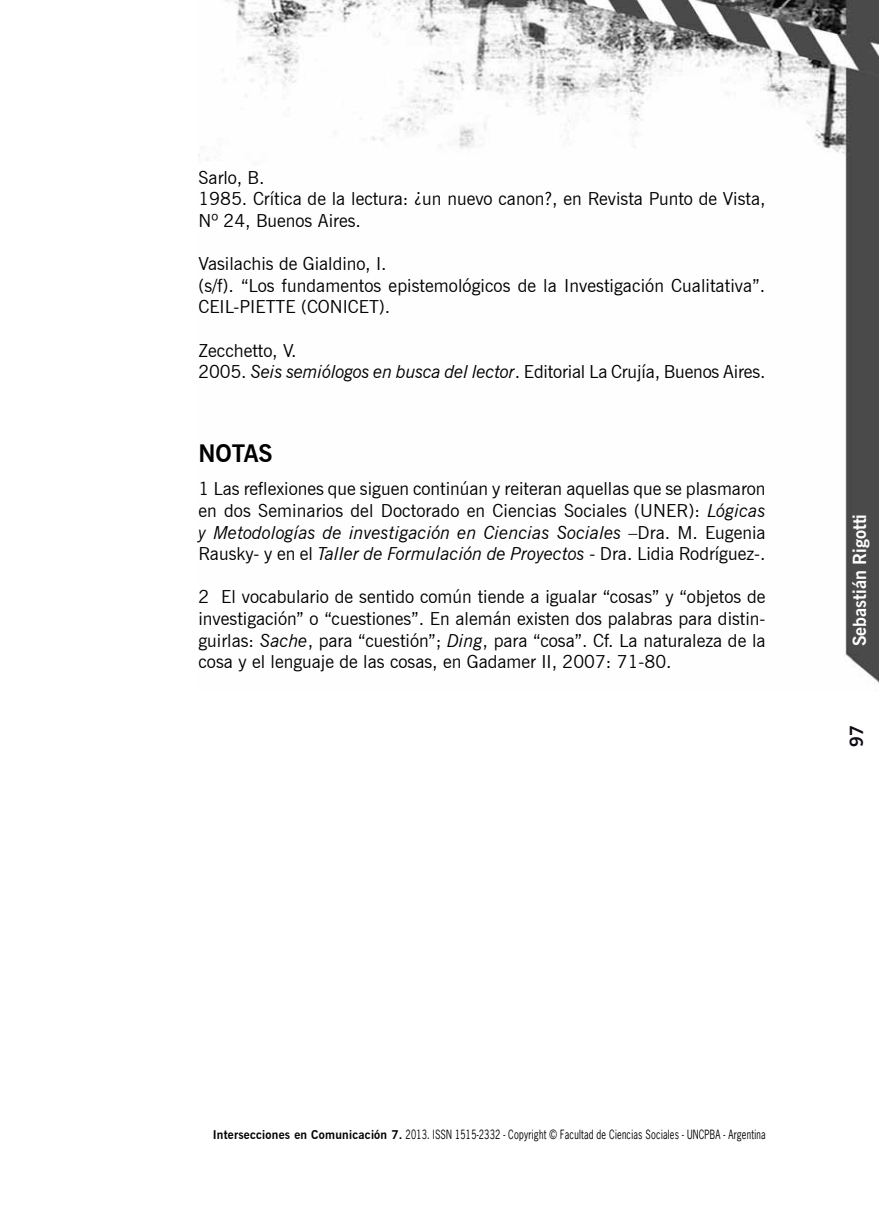
<style>
.page{position:relative;width:879px;height:1219px;background:#fff}
.page>*{position:absolute;margin:0;border:0;box-sizing:border-box;transform-origin:0 0}
.t1{font:700 24px "News Gothic BT";color:#000}
.t2{font:18px/21.6px "News Gothic BT";color:#000}
.t3{font:700 18px "News Gothic BT";color:#fff}
.t4{font:700 18px "News Gothic BT";color:#120b15}
.t5{font:12px "News Gothic Cn";letter-spacing:.02em;color:#000}
.s1{font-style:italic}
.s2{font-family:"News Gothic BT";font-weight:700}
</style>
<div class="page">
<img style="left:198px;top:0;width:681px;height:684px">
<p class="t2" style="left:198px;top:166px;width:568px">Sarlo, B.<br>1985. Crítica de la lectura: ¿un nuevo canon?, en Revista Punto de Vista,<br>Nº 24, Buenos Aires.</p>
<p class="t2" style="left:198px;top:253px;width:568px">Vasilachis de Gialdino, I.<br>(s/f). “Los fundamentos epistemológicos de la Investigación Cualitativa”.<br>CEIL-PIETTE (CONICET).</p>
<p class="t2" style="left:198px;top:339px;width:568px">Zecchetto, V.<br>2005. <span class="s1">Seis semiólogos en busca del lector</span>. Editorial La Crujía, Buenos Aires.</p>
<h1 class="t1" style="left:198px;top:439px;width:76px">NOTAS</h1>
<p class="t2" style="left:198px;top:478px;width:569px;text-align:justify">1 Las reflexiones que siguen continúan y reiteran aquellas que se plasmaron en dos Seminarios del Doctorado en Ciencias Sociales (UNER): <span class="s1">Lógicas y Metodologías de investigación en Ciencias Sociales</span> –Dra. M. Eugenia Rausky- y en el <span class="s1">Taller de Formulación de Proyectos</span> - Dra. Lidia Rodríguez-.</p>
<p class="t2" style="left:198px;top:586px;width:568px;text-align:justify">2 El vocabulario de sentido común tiende a igualar “cosas” y “objetos de investigación” o “cuestiones”. En alemán existen dos palabras para distin&shy;guirlas: <span class="s1">Sache</span>, para “cuestión”; <span class="s1">Ding</span>, para “cosa”. Cf. La naturaleza de la cosa y el lenguaje de las cosas, en Gadamer II, 2007: 71-80.</p>
<p class="t3" style="left:849px;top:646px;width:134px;rotate:-90deg">Sebastián Rigotti</p>
<p class="t4" style="left:846px;top:747px;width:24px;rotate:-90deg">97</p>
<p class="t5" style="left:213px;top:1126px;width:554px"><span class="s2">Intersecciones en Comunicación 7.</span> 2013. ISSN 1515-2332 - Copyright © Facultad de Ciencias Sociales - UNCPBA - Argentina</p>
</div>
